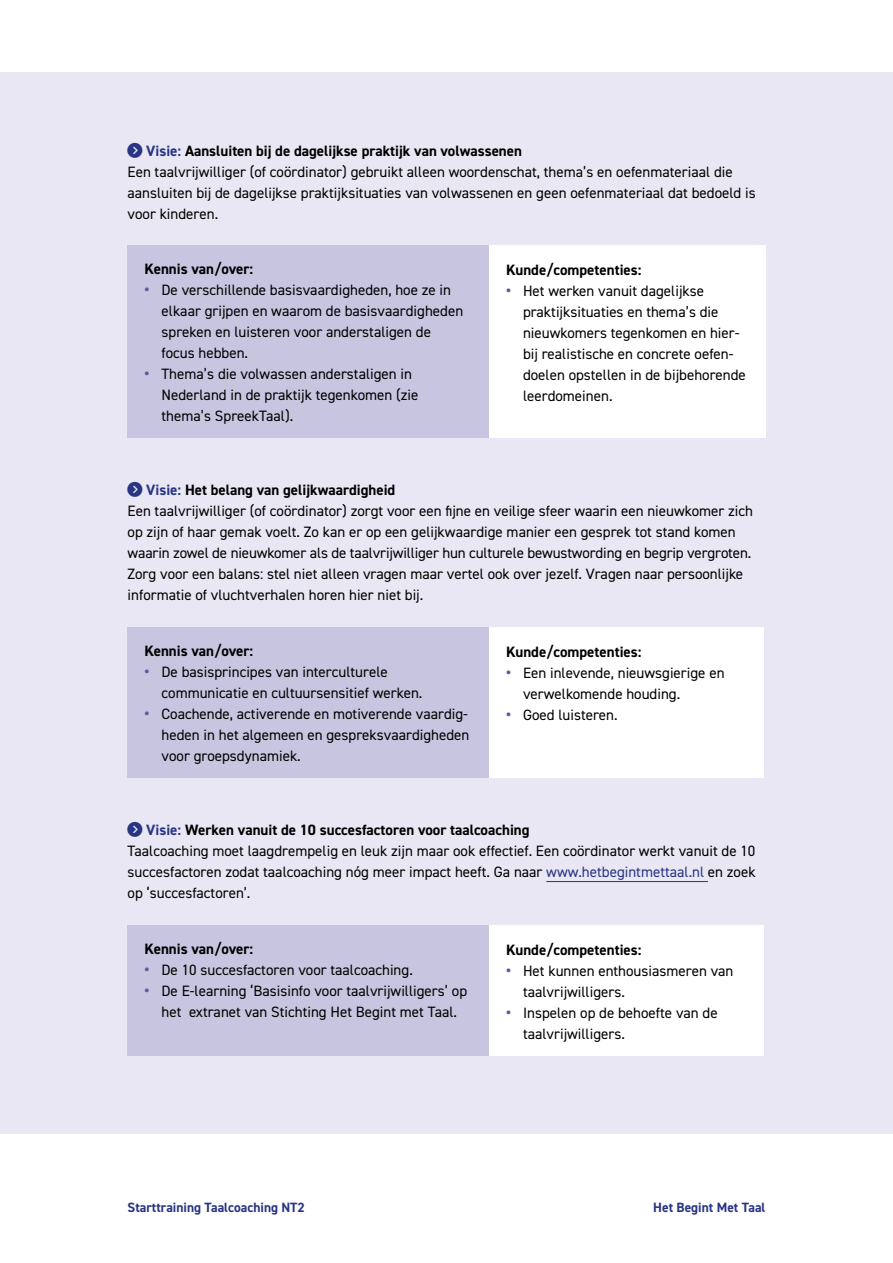
<style>
.page{position:relative;width:893px;height:1263px;background:#fff}
.page>*{position:absolute;margin:0;border:0;box-sizing:border-box;transform-origin:0 0}
.t1{font:15px/21px "DIN2014";color:#000}
.t2{font:700 15px "DIN2014";color:#000}
.t3{font:700 13.5px "DIN2014";color:#283583}
.s1{color:#283583}
.s2{font-weight:700;color:#283583}
.s3{font-weight:700}
.s4{font-weight:700;font-size:16.5px;color:#5b5b9e}
</style>
<div class="page">
<div style="left:0;top:72px;width:893px;height:1062px;background:#e9e7f4"></div>
<hr style="left:546px;top:881px;width:162px;height:1px;background:#283583">
<div style="left:128px;top:246px;width:361px;height:192px;background:#c8c5e0"></div>
<div style="left:489px;top:246px;width:276px;height:192px;background:#fff"></div>
<div style="left:128px;top:627px;width:361px;height:151px;background:#c8c5e0"></div>
<div style="left:489px;top:627px;width:275px;height:151px;background:#fff"></div>
<div style="left:128px;top:925px;width:361px;height:131px;background:#c8c5e0"></div>
<div style="left:489px;top:925px;width:275px;height:131px;background:#fff"></div>
<p class="t1" style="left:128px;top:140px;width:630px"><span class="s1">★★</span> <span class="s2">Visie:</span> <span class="s3">Aansluiten bij de dagelijkse praktijk van volwassenen<br></span>Een taalvrijwilliger (of coördinator) gebruikt alleen woordenschat, thema’s en oefenmateriaal die aansluiten bij de dagelijkse praktijksituaties van volwassenen en geen oefenmateriaal dat bedoeld is voor kinderen.</p>
<p class="t2" style="left:145px;top:259px;width:110px">Kennis van/over:</p>
<p class="t1" style="left:162px;top:279px;width:303px;text-indent:-17px"><span class="s4">•</span> De verschillende basisvaardigheden, hoe ze in elkaar grijpen en waarom de basisvaardigheden spreken en luisteren voor anderstaligen de focus hebben.</p>
<p class="t1" style="left:162px;top:363px;width:258px;text-indent:-17px"><span class="s4">•</span> Thema’s die volwassen anderstaligen in<br>Nederland in de praktijk tegenkomen (zie thema’s SpreekTaal).</p>
<p class="t2" style="left:506px;top:260px;width:137px">Kunde/competenties:</p>
<p class="t1" style="left:523px;top:280px;width:224px;text-indent:-17px"><span class="s4">•</span> Het werken vanuit dagelijkse praktijksituaties en thema’s die nieuwkomers tegenkomen en hier&shy;bij realistische en concrete oefen&shy;doelen opstellen in de bijbehorende leerdomeinen.</p>
<p class="t1" style="left:128px;top:479px;width:627px"><span class="s1">★★</span> <span class="s2">Visie:</span> <span class="s3">Het belang van gelijkwaardigheid<br></span>Een taalvrijwilliger (of coördinator) zorgt voor een fijne en veilige sfeer waarin een nieuwkomer zich op zijn of haar gemak voelt. Zo kan er op een gelijkwaardige manier een gesprek tot stand komen waarin zowel de nieuwkomer als de taalvrijwilliger hun culturele bewustwording en begrip vergroten.<br>Zorg voor een balans: stel niet alleen vragen maar vertel ook over jezelf. Vragen naar persoonlijke informatie of vluchtverhalen horen hier niet bij.</p>
<p class="t2" style="left:145px;top:641px;width:110px">Kennis van/over:</p>
<p class="t1" style="left:162px;top:661px;width:262px;text-indent:-17px"><span class="s4">•</span> De basisprincipes van interculturele communicatie en cultuursensitief werken.</p>
<p class="t1" style="left:162px;top:703px;width:309px;text-align:justify;text-indent:-17px"><span class="s4">•</span> Coachende, activerende en motiverende vaardig&shy;heden in het algemeen en gespreksvaardigheden voor groepsdynamiek.</p>
<p class="t2" style="left:506px;top:642px;width:137px">Kunde/competenties:</p>
<p class="t1" style="left:523px;top:662px;width:203px;text-indent:-17px"><span class="s4">•</span> Een inlevende, nieuwsgierige en verwelkomende houding.</p>
<p class="t1" style="left:506px;top:704px;width:113px"><span class="s4">•</span> Goed luisteren.</p>
<p class="t1" style="left:128px;top:819px;width:630px"><span class="s1">★★</span> <span class="s2">Visie:</span> <span class="s3">Werken vanuit de 10 succesfactoren voor taalcoaching<br></span>Taalcoaching moet laagdrempelig en leuk zijn maar ook effectief. Een coördinator werkt vanuit de 10 succesfactoren zodat taalcoaching nóg meer impact heeft. Ga naar <span class="s1">www.hetbegintmettaal.nl</span> en zoek op ‘succesfactoren’.</p>
<p class="t2" style="left:145px;top:938px;width:110px">Kennis van/over:</p>
<p class="t1" style="left:145px;top:959px;width:270px"><span class="s4">•</span> De 10 succesfactoren voor taalcoaching.</p>
<p class="t1" style="left:145px;top:980px;width:324px;text-align:center"><span class="s4">•</span> De E-learning ‘Basisinfo voor taalvrijwilligers’ op het extranet van Stichting Het Begint met Taal.</p>
<p class="t2" style="left:506px;top:940px;width:137px">Kunde/competenties:</p>
<p class="t1" style="left:523px;top:960px;width:212px;text-indent:-17px"><span class="s4">•</span> Het kunnen enthousiasmeren van taalvrijwilligers.</p>
<p class="t1" style="left:523px;top:1002px;width:196px;text-indent:-17px"><span class="s4">•</span> Inspelen op de behoefte van de taalvrijwilligers.</p>
<p class="t3" style="left:128px;top:1198px;width:179px">Starttraining Taalcoaching NT2</p>
<p class="t3" style="left:653px;top:1198px;width:114px">Het Begint Met Taal</p>
</div>
